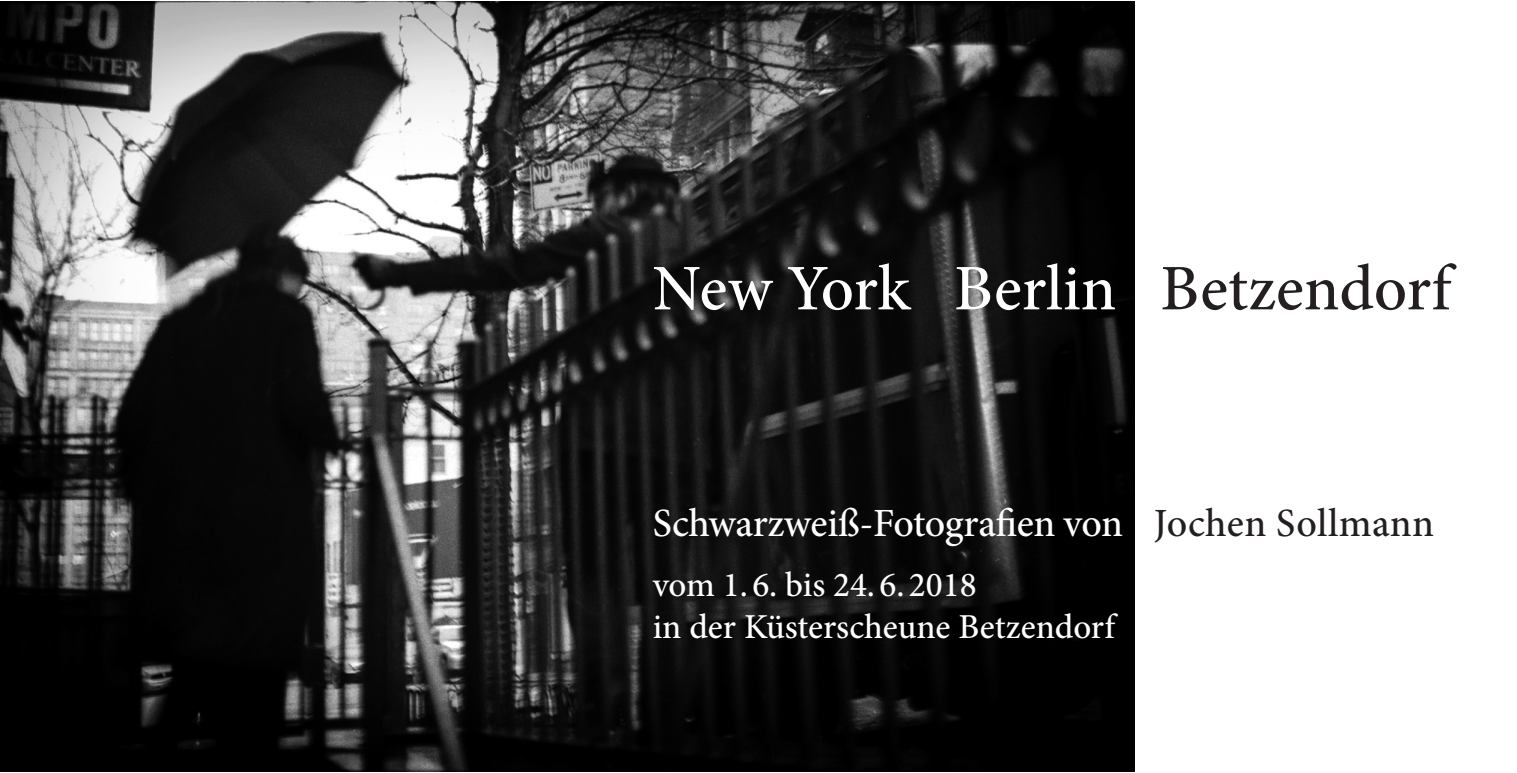
<style>
.page{position:relative;width:1517px;height:773px;background:#fff}
.page>*{position:absolute;margin:0;border:0;box-sizing:border-box;transform-origin:0 0}
.t1{font:500 65px "Minion Pro";color:#fff}
.t2{font:500 40px "Minion Pro";letter-spacing:-.01em;color:#fff}
.t3{font:500 35px "Minion Pro";color:#fff}
.s1{color:#231f20}
</style>
<div class="page">
<img style="left:0;top:1px;width:1134px;height:770px">
<p class="t1" style="left:652px;top:244px;width:800px">New York Berlin <span class="s1">Betzendorf</span></p>
<p class="t2" style="left:652px;top:496px;width:783px">Schwarzweiß-Fotografien von <span class="s1">Jochen Sollmann</span></p>
<p class="t3" style="left:652px;top:560px;width:325px">vom 1. 6. bis 24. 6. 2018</p>
<p class="t3" style="left:652px;top:602px;width:464px">in der Küsterscheune Betzendorf</p>
</div>
